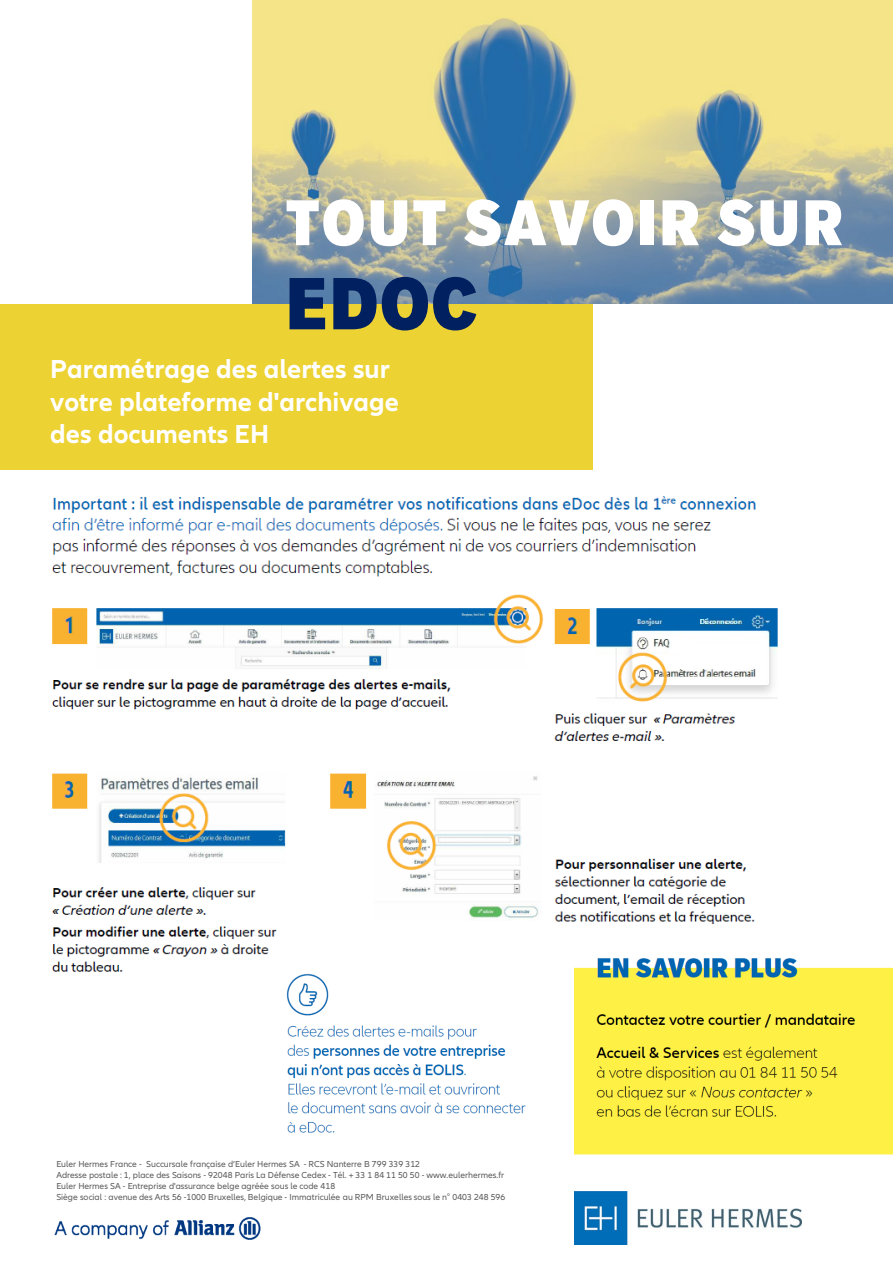
<style>
.page{position:relative;width:893px;height:1264px;background:#fff}
.page>*{position:absolute;margin:0;border:0;box-sizing:border-box;transform-origin:0 0}
.t1{font:900 condensed 72px "Applied Sans Pro";color:#002060}
.t2{font:900 condensed 63px "Applied Sans Pro";letter-spacing:.04em;color:#fff}
.t3{font:700 27px/32.4px "Allianz Neo";color:#fff}
.t4{font:9px "Allianz Neo";letter-spacing:-.005em;color:#595959}
.s1{font-family:"Arial"}
</style>
<div class="page">
<img style="left:52px;top:496px;width:726px;height:476px">
<img style="left:252px;top:0;width:640px;height:304px">
<div style="left:0;top:304px;width:592px;height:166px;background:#edd233"></div>
<img style="left:574px;top:1191px;width:227px;height:52px">
<img style="left:54px;top:1217px;width:206px;height:21px">
<img style="left:284px;top:970px;width:243px;height:163px">
<img style="left:574px;top:954px;width:318px;height:199px">
<h1 class="t2" style="left:286px;top:184px;width:558px">TOUT SAVOIR SUR</h1>
<h1 class="t1" style="left:286px;top:259px;width:193px">EDOC</h1>
<p class="t3" style="left:50px;top:354px;width:350px">Paramétrage des alertes sur votre plateforme d'archivage des documents EH</p>
<p class="t4" style="left:56px;top:1158px;width:365px">Euler Hermes France - Succursale française d’Euler Hermes SA - RCS Nanterre B 799 339 312</p>
<p class="t4" style="left:56px;top:1169px;width:449px">Adresse postale : 1, place des Saisons - 92048 Paris La Défense Cedex - Tél. + 33 1 84 11 50 50 - www.eulerhermes.fr</p>
<p class="t4" style="left:56px;top:1180px;width:280px">Euler Hermes SA - Entreprise d'assurance belge agréée sous le code 418</p>
<p class="t4" style="left:56px;top:1191px;width:450px">Siège social : avenue des Arts 56 -1000 Bruxelles, Belgique - Immatriculée au RPM Bruxelles sous le n<span class="s1">°</span> 0403 248 596</p>
</div>
